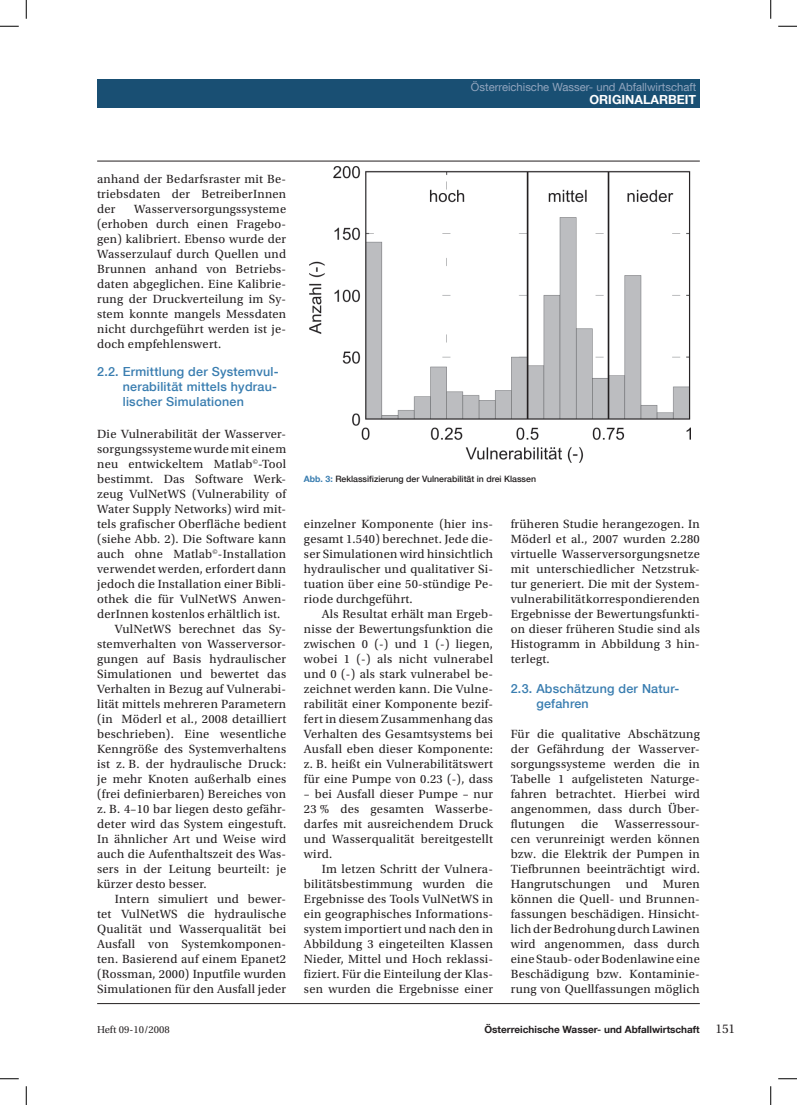
<style>
.page{position:relative;width:797px;height:1105px;background:#fff}
.page>*{position:absolute;margin:0;border:0;box-sizing:border-box;transform-origin:0 0}
.t1{font:12.5px/15px "Utopia Std";letter-spacing:.02em;color:#231f20;text-align:justify}
.t2{font:500 12.5px/15px "Helvetica Neue LT Com";letter-spacing:.02em;color:#397db0}
.t3{font:700 12.5px "Helvetica Neue LT Com";color:#fff}
.t4{font:11.25px "Helvetica Neue LT Com";color:#92a5be}
.t5{font:700 10px "Helvetica Neue LT Com";color:#231f20}
.t6{font:10px "Utopia";color:#231f20}
.t7{font:500 8.75px "Helvetica Neue LT Com";color:#231f20}
.s1{font-weight:700;color:#397db0}
.s2{font-family:"Utopia";font-weight:400;font-size:12.5px}
</style>
<div class="page">
<hr style="left:97px;top:1003px;width:602px;height:1px;background:#231f20">
<hr style="left:97px;top:161px;width:602px;height:1px;background:#231f20">
<div style="left:97px;top:79px;width:602px;height:29px;background:#194f73"></div>
<img style="left:309px;top:166px;width:382px;height:297px">
<svg style="left:0;top:25px;width:19px;height:2px"></svg>
<svg style="left:778px;top:25px;width:19px;height:2px"></svg>
<svg style="left:0;top:1078px;width:19px;height:1px"></svg>
<svg style="left:778px;top:1078px;width:19px;height:1px"></svg>
<svg style="left:25px;top:0;width:2px;height:19px"></svg>
<svg style="left:25px;top:1086px;width:2px;height:19px"></svg>
<svg style="left:770px;top:0;width:1px;height:19px"></svg>
<svg style="left:770px;top:1086px;width:1px;height:19px"></svg>
<p class="t4" style="left:471px;top:80px;width:227px">Österreichische Wasser- und Abfallwirtschaft</p>
<p class="t3" style="left:589px;top:91px;width:108px">ORIGINALARBEIT</p>
<p class="t1" style="left:97px;top:172px;width:190px">anhand der Bedarfsraster mit Be&shy;triebsdaten der BetreiberInnen der</p>
<p class="t1" style="left:97px;top:202px;width:190px;text-indent:37px">Wasserversorgungssysteme (erhoben durch einen Fragebo&shy;gen) kalibriert. Ebenso wurde der Wasserzulauf durch Quellen und Brunnen anhand von Betriebs&shy;daten abgeglichen. Eine Kalibrie&shy;rung der Druckverteilung im Sy&shy;stem konnte mangels Messdaten nicht durchgeführt werden ist je&shy;doch empfehlenswert.</p>
<p class="t2" style="left:123px;top:363px;width:157px;text-indent:-26px">2.2. Ermittlung der Systemvul&shy;nerabilität mittels hydrau&shy;lischer Simulationen</p>
<p class="t1" style="left:97px;top:427px;width:190px">Die Vulnerabilität der Wasserver-</p>
<p class="t1" style="left:97px;top:442px;width:190px">sorgungssysteme wurde mit einem</p>
<p class="t1" style="left:97px;top:457px;width:190px">neu entwickeltem Matlab<sup>©</sup>-Tool</p>
<p class="t1" style="left:97px;top:472px;width:190px">bestimmt. Das Software Werk-</p>
<p class="t1" style="left:97px;top:487px;width:190px">zeug VulNetWS (Vulnerability of</p>
<p class="t1" style="left:97px;top:502px;width:190px">Water Supply Networks) wird mit-</p>
<p class="t1" style="left:97px;top:517px;width:190px">tels grafischer Oberfläche bedient</p>
<p class="t1" style="left:97px;top:532px;width:190px">(siehe Abb. 2). Die Software kann</p>
<p class="t1" style="left:97px;top:547px;width:190px">auch ohne Matlab<sup>©</sup>-Installation</p>
<p class="t1" style="left:97px;top:562px;width:190px">verwendet werden, erfordert dann</p>
<p class="t1" style="left:97px;top:577px;width:190px">jedoch die Installation einer Bibli-</p>
<p class="t1" style="left:97px;top:592px;width:189px">othek die für VulNetWS Anwen-</p>
<p class="t1" style="left:97px;top:607px;width:185px">derInnen kostenlos erhältlich ist.</p>
<p class="t1" style="left:115px;top:622px;width:173px">VulNetWS berechnet das Sy-</p>
<p class="t1" style="left:97px;top:637px;width:190px">stemverhalten von Wasserversor-</p>
<p class="t1" style="left:97px;top:652px;width:190px">gungen auf Basis hydraulischer</p>
<p class="t1" style="left:97px;top:667px;width:190px">Simulationen und bewertet das</p>
<p class="t1" style="left:97px;top:682px;width:190px">Verhalten in Bezug auf Vulnerabi-</p>
<p class="t1" style="left:97px;top:697px;width:190px">lität mittels mehreren Parametern</p>
<p class="t1" style="left:97px;top:712px;width:190px">(in Möderl et al., 2008 detailliert</p>
<p class="t1" style="left:97px;top:727px;width:190px">beschrieben). Eine wesentliche</p>
<p class="t1" style="left:97px;top:742px;width:190px">Kenngröße des Systemverhaltens</p>
<p class="t1" style="left:97px;top:757px;width:190px">ist z. B. der hydraulische Druck:</p>
<p class="t1" style="left:97px;top:772px;width:190px">je mehr Knoten außerhalb eines</p>
<p class="t1" style="left:97px;top:787px;width:190px">(frei definierbaren) Bereiches von</p>
<p class="t1" style="left:97px;top:802px;width:190px">z. B. 4–10 bar liegen desto gefähr-</p>
<p class="t1" style="left:97px;top:817px;width:190px">deter wird das System eingestuft.</p>
<p class="t1" style="left:97px;top:832px;width:190px">In ähnlicher Art und Weise wird</p>
<p class="t1" style="left:97px;top:847px;width:190px">auch die Aufenthaltszeit des Was-</p>
<p class="t1" style="left:97px;top:862px;width:190px">sers in der Leitung beurteilt: je</p>
<p class="t1" style="left:97px;top:877px;width:111px">kürzer desto besser.</p>
<p class="t1" style="left:115px;top:892px;width:173px">Intern simuliert und bewer-</p>
<p class="t1" style="left:97px;top:907px;width:190px">tet VulNetWS die hydraulische</p>
<p class="t1" style="left:97px;top:922px;width:190px">Qualität und Wasserqualität bei</p>
<p class="t1" style="left:97px;top:937px;width:190px">Ausfall von Systemkomponen-</p>
<p class="t1" style="left:97px;top:952px;width:190px">ten. Basierend auf einem Epanet2</p>
<p class="t1" style="left:97px;top:967px;width:190px">(Rossman, 2000) Inputfile wurden</p>
<p class="t1" style="left:97px;top:982px;width:190px">Simulationen für den Ausfall jeder</p>
<p class="t7" style="left:304px;top:473px;width:233px"><span class="s1">Abb. 3:</span> Reklassifizierung der Vulnerabilität in drei Klassen</p>
<p class="t1" style="left:304px;top:517px;width:190px">einzelner Komponente (hier ins&shy;gesamt 1.540) berechnet. Jede die&shy;ser Simulationen wird hinsichtlich hydraulischer und qualitativer Si&shy;tuation über eine 50-stündige Pe&shy;riode durchgeführt.</p>
<p class="t1" style="left:304px;top:607px;width:190px;text-indent:18px">Als Resultat erhält man Ergeb&shy;nisse der Bewertungsfunktion die zwischen 0 (-) und 1 (-) liegen, wobei 1 (-) als nicht vulnerabel und 0 (-) als stark vulnerabel be&shy;zeichnet werden kann. Die Vulne&shy;rabilität einer Komponente bezif&shy;fert in diesem Zusammenhang das Verhalten des Gesamtsystems bei Ausfall eben dieser Komponente: z. B. heißt ein Vulnerabilitätswert für eine Pumpe von 0.23 (-), dass</p>
<p class="t1" style="left:304px;top:787px;width:191px">– bei Ausfall dieser Pumpe – nur 23 % des gesamten Wasserbe&shy;darfes mit ausreichendem Druck und Wasserqualität bereitgestellt wird.</p>
<p class="t1" style="left:304px;top:862px;width:191px;text-indent:18px">Im letzen Schritt der Vulnera&shy;bilitätsbestimmung wurden die Ergebnisse des Tools VulNetWS in ein geographisches Informations&shy;system importiert und nach den in Abbildung 3 eingeteilten Klassen Nieder, Mittel und Hoch reklassi&shy;fiziert. Für die Einteilung der Klas&shy;sen wurden die Ergebnisse einer</p>
<p class="t1" style="left:510px;top:517px;width:191px">früheren Studie herangezogen. In Möderl et al., 2007 wurden 2.280 virtuelle Wasserversorgungsnetze mit unterschiedlicher Netzstruk&shy;tur generiert. Die mit der System&shy;vulnerabilität korrespondierenden Ergebnisse der Bewertungsfunkti&shy;on dieser früheren Studie sind als Histogramm in Abbildung 3 hin&shy;terlegt.</p>
<p class="t2" style="left:536px;top:681px;width:143px;text-indent:-26px">2.3. Abschätzung der Natur&shy;gefahren</p>
<p class="t1" style="left:510px;top:727px;width:190px">Für die qualitative Abschätzung der Gefährdung der Wasserver&shy;sorgungssysteme werden die in Tabelle 1 aufgelisteten Naturge&shy;fahren betrachtet. Hierbei wird angenommen, dass durch Über&shy;flutungen</p>
<p class="t1" style="left:581px;top:817px;width:19px">die</p>
<p class="t1" style="left:510px;top:817px;width:191px;text-indent:104px">Wasserressour&shy;cen verunreinigt werden können bzw. die Elektrik der Pumpen in Tiefbrunnen beeinträchtigt wird.<br>Hangrutschungen und Muren können die Quell- und Brunnen&shy;fassungen beschädigen. Hinsicht&shy;lich der Bedrohung durch Lawinen wird angenommen, dass durch eine Staub- oder Bodenlawine eine Beschädigung bzw. Kontaminie&shy;rung von Quellfassungen möglich</p>
<p class="t6" style="left:97px;top:1024px;width:74px">Heft 09-10/2008</p>
<p class="t5" style="left:484px;top:1023px;width:252px">Österreichische Wasser- und Abfallwirtschaft <span class="s2">151</span></p>
</div>
